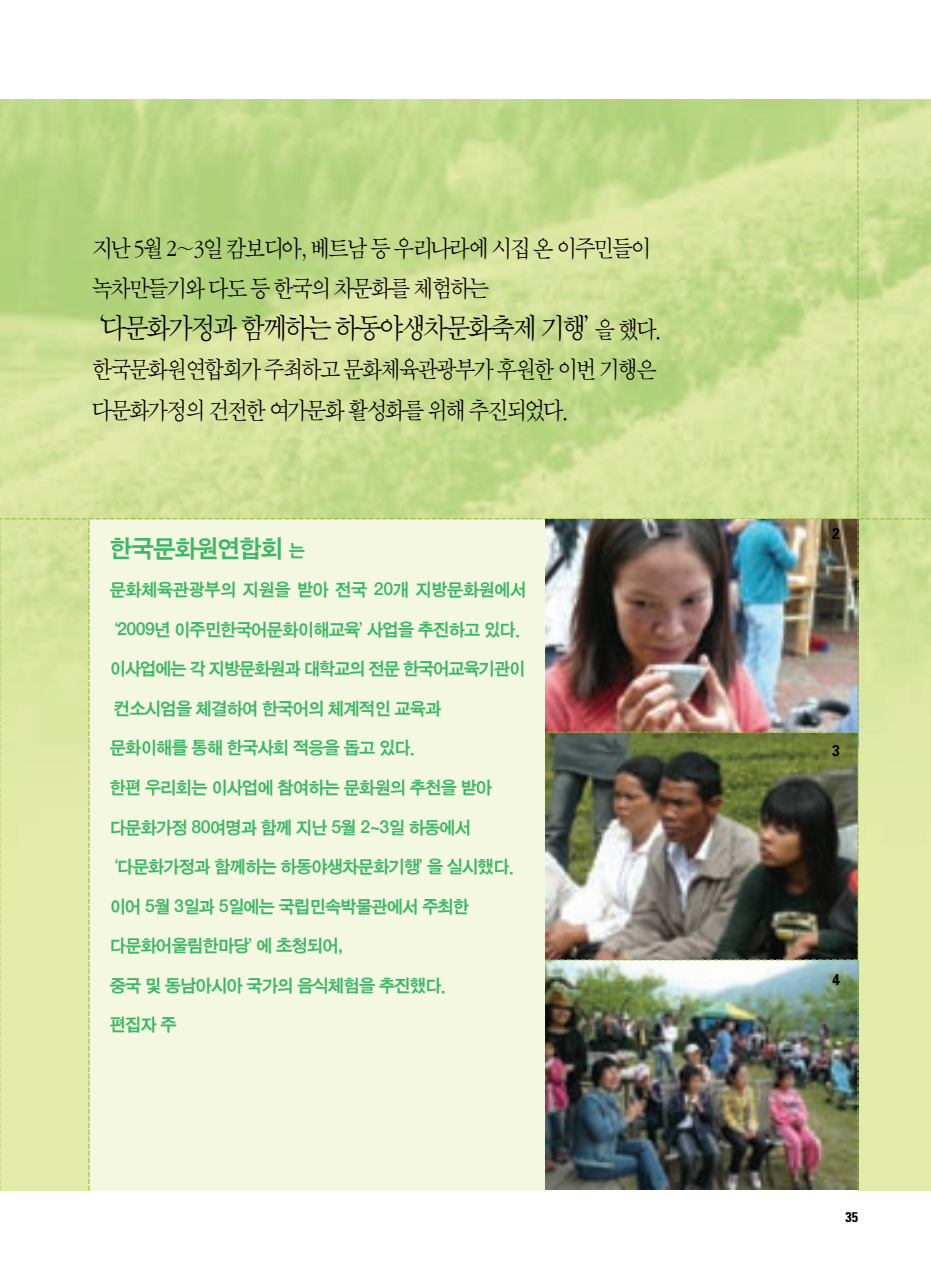
<style>
.page{position:relative;width:931px;height:1274px;background:#fff}
.page>*{position:absolute;margin:0;border:0;box-sizing:border-box;transform-origin:0 0}
.t1{font:29.93px "Sand Sm";letter-spacing:-.075em;color:#000;scale:.9 1}
.t2{font:25.2px/40.4px "Sand Sm";letter-spacing:-.075em;color:#000;scale:.9 1}
.t3{font:25.2px "Sand Kg";letter-spacing:-.04em;color:#3cb767}
.t4{font:18.03px "Sand Kg";letter-spacing:-.04em;color:#3cb767}
.t5{font:18.03px "Sand Kg";letter-spacing:-.02em;color:#3cb767}
.t6{font:700 15.75px "Univers";color:#000;scale:.9 1}
.t7{font:700 condensed 14px "Univers";color:#000}
.s1{font-size:25.2px}
.s2{font-size:18.03px}
</style>
<div class="page">
<img style="left:0;top:99px;width:931px;height:1092px">
<p class="t2" style="left:92px;top:229px;width:623px">지난 5월 2∼3일 캄보디아, 베트남 등 우리나라에 시집 온 이주민들이 녹차만들기와 다도 등 한국의 차문화를 체험하는</p>
<p class="t1" style="left:80px;top:314px;width:649px">‘다문화가정과 함께하는 하동야생차문화축제 기행’<span class="s1">을 했다.</span></p>
<p class="t2" style="left:92px;top:351px;width:629px">한국문화원연합회가 주최하고 문화체육관광부가 후원한 이번 기행은 다문화가정의 건전한 여가문화 활성화를 위해 추진되었다.</p>
<p class="t3" style="left:110px;top:537px;width:197px">한국문화원연합회 <span class="s2">는</span></p>
<p class="t5" style="left:110px;top:582px;width:418px">문화체육관광부의 지원을 받아 전국 20개 지방문화원에서</p>
<p class="t4" style="left:102px;top:621px;width:420px">‘2009년 이주민한국어문화이해교육’사업을 추진하고 있다.</p>
<p class="t4" style="left:110px;top:661px;width:417px">이사업에는 각 지방문화원과 대학교의 전문 한국어교육기관이</p>
<p class="t4" style="left:114px;top:700px;width:329px">컨소시엄을 체결하여 한국어의 체계적인 교육과</p>
<p class="t4" style="left:110px;top:740px;width:307px">문화이해를 통해 한국사회 적응을 돕고 있다.</p>
<p class="t4" style="left:110px;top:779px;width:384px">한편 우리회는 이사업에 참여하는 문화원의 추천을 받아</p>
<p class="t4" style="left:110px;top:819px;width:363px">다문화가정 80여명과 함께 지난 5월 2~3일 하동에서</p>
<p class="t4" style="left:102px;top:859px;width:414px">‘다문화가정과 함께하는 하동야생차문화기행’을 실시했다.</p>
<p class="t4" style="left:110px;top:898px;width:361px">이어 5월 3일과 5일에는 국립민속박물관에서 주최한</p>
<p class="t4" style="left:110px;top:938px;width:235px">다문화어울림한마당’에 초청되어,</p>
<p class="t4" style="left:110px;top:977px;width:337px">중국 및 동남아시아 국가의 음식체험을 추진했다.</p>
<p class="t4" style="left:110px;top:1017px;width:68px">편집자 주</p>
<p class="t6" style="left:832px;top:528px;width:10px">2</p>
<p class="t6" style="left:832px;top:745px;width:10px">3</p>
<p class="t6" style="left:832px;top:974px;width:10px">4</p>
<p class="t7" style="left:846px;top:1212px;width:14px">35</p>
</div>
